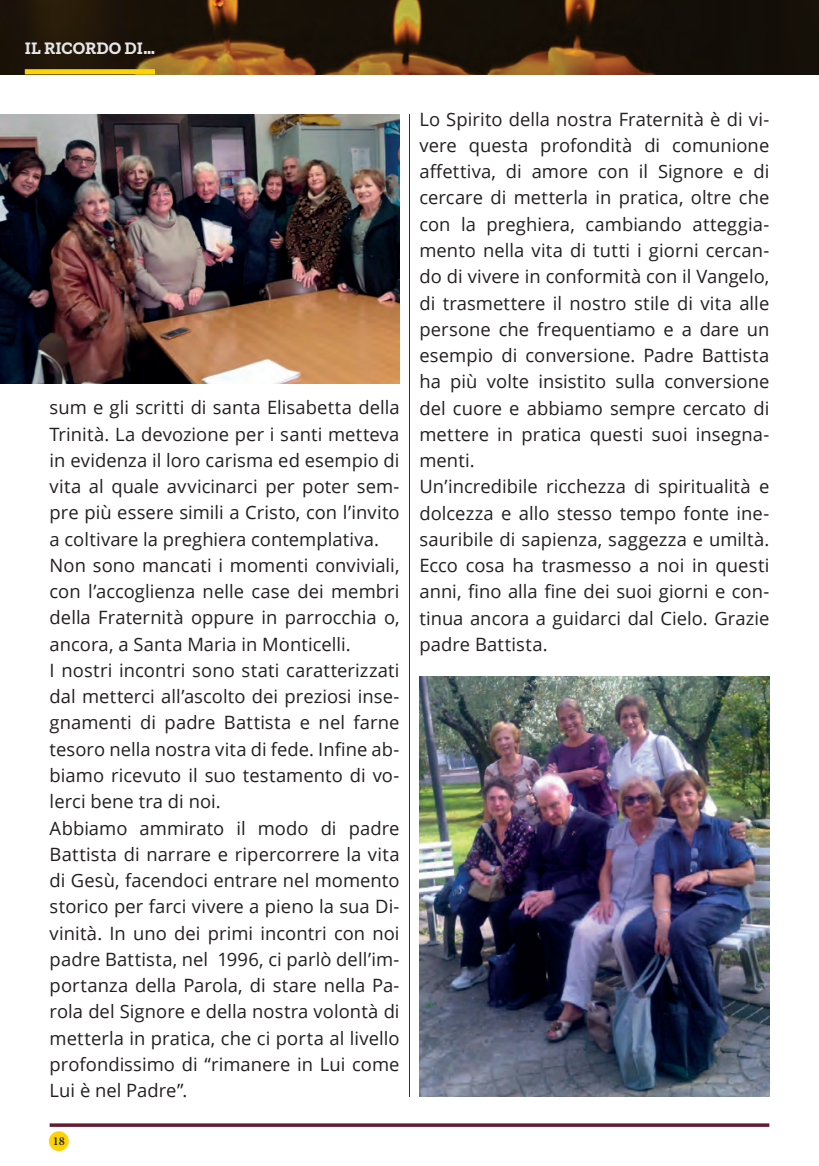
<style>
.page{position:relative;width:819px;height:1166px;background:#fff}
.page>*{position:absolute;margin:0;border:0;box-sizing:border-box;transform-origin:0 0}
.Testo_articolo_10_5{font:18.38px/26.2px "Open Sans";letter-spacing:.005em;color:#231f20;text-align:justify}
.Titolo_testata{font:700 17.5px "Zilla Slab";letter-spacing:.005em;color:#e6e7e9}
.t1{font:600 12.25px "Minion Pro";color:#231f20}
</style>
<div class="page">
<div style="left:49px;top:1131px;width:20px;height:20px;background:#fed304;border-radius:50%"></div>
<svg style="left:50px;top:1123px;width:719px;height:4px;background:#773648"></svg>
<img style="left:0;top:0;width:819px;height:74px">
<div style="left:25px;top:69px;width:130px;height:5px;background:#fed304"></div>
<img style="left:0;top:114px;width:399px;height:269px">
<img style="left:419px;top:677px;width:350px;height:419px">
<hr style="left:409px;top:114px;width:1px;height:983px;background:#651b2f">
<p class="Titolo_testata" style="left:25px;top:38px;width:132px">IL RICORDO DI…</p>
<p class="Testo_articolo_10_5" style="left:50px;top:394px;width:351px">sum e gli scritti di santa Elisabetta della Trinità. La devozione per i santi metteva in evidenza il loro carisma ed esempio di vita al quale avvicinarci per poter sem&shy;pre più essere simili a Cristo, con l’invito a coltivare la preghiera contemplativa.</p>
<p class="Testo_articolo_10_5" style="left:50px;top:551px;width:351px">Non sono mancati i momenti conviviali, con l’accoglienza nelle case dei membri della Fraternità oppure in parrocchia o, ancora, a Santa Maria in Monticelli.</p>
<p class="Testo_articolo_10_5" style="left:50px;top:657px;width:351px">I nostri incontri sono stati caratterizzati dal metterci all’ascolto dei preziosi inse&shy;gnamenti di padre Battista e nel farne tesoro nella nostra vita di fede. Infine ab&shy;biamo ricevuto il suo testamento di vo&shy;lerci bene tra di noi.</p>
<p class="Testo_articolo_10_5" style="left:50px;top:814px;width:351px">Abbiamo ammirato il modo di padre Battista di narrare e ripercorrere la vita di Gesù, facendoci entrare nel momento storico per farci vivere a pieno la sua Di&shy;vinità. In uno dei primi incontri con noi padre Battista, nel 1996, ci parlò dell’im&shy;portanza della Parola, di stare nella Pa&shy;rola del Signore e della nostra volontà di metterla in pratica, che ci porta al livello profondissimo di “rimanere in Lui come Lui è nel Padre”.</p>
<p class="t1" style="left:53px;top:1134px;width:14px">18</p>
<p class="Testo_articolo_10_5" style="left:419px;top:105px;width:351px">Lo Spirito della nostra Fraternità è di vi&shy;vere questa profondità di comunione affettiva, di amore con il Signore e di cercare di metterla in pratica, oltre che con la preghiera, cambiando atteggia&shy;mento nella vita di tutti i giorni cercan&shy;do di vivere in conformità con il Vangelo, di trasmettere il nostro stile di vita alle persone che frequentiamo e a dare un esempio di conversione. Padre Battista ha più volte insistito sulla conversione del cuore e abbiamo sempre cercato di mettere in pratica questi suoi insegna&shy;menti.</p>
<p class="Testo_articolo_10_5" style="left:419px;top:473px;width:351px">Un’incredibile ricchezza di spiritualità e dolcezza e allo stesso tempo fonte ine&shy;sauribile di sapienza, saggezza e umiltà.<br>Ecco cosa ha trasmesso a noi in questi anni, fino alla fine dei suoi giorni e con&shy;tinua ancora a guidarci dal Cielo. Grazie padre Battista.</p>
</div>
